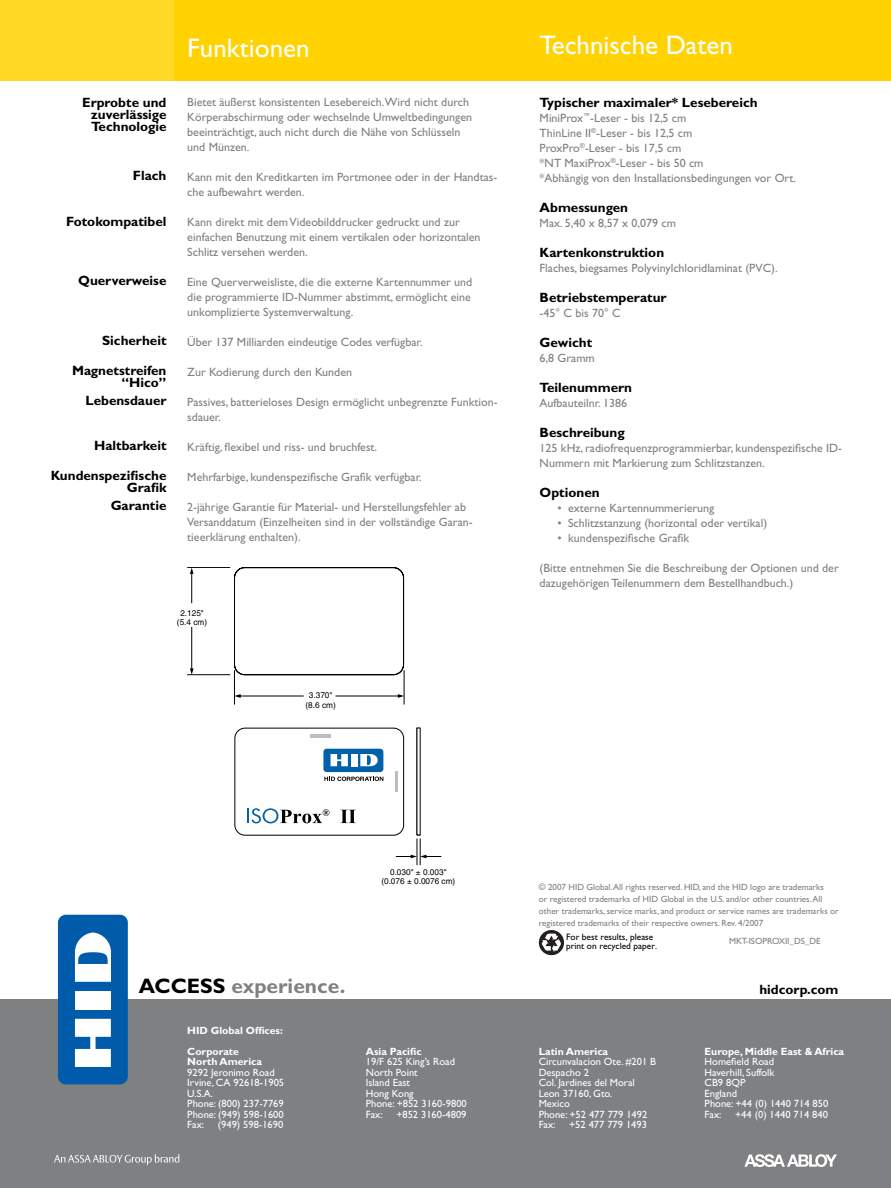
<style>
.page{position:relative;width:891px;height:1188px;background:#fff}
.page>*{position:absolute;margin:0;border:0;box-sizing:border-box;transform-origin:0 0}
.t1{font:27px "Gill Sans";color:#fff}
.t2{font:700 21px "Gill Sans";color:#7e8082}
.t3{font:700 13.5px/12px "Gill Sans";color:#000;text-align:right}
.t4{font:12px/15px "Gill Sans";color:#7e8082}
.t5{font:10.5px/10.5px "Gill Sans";color:#fff}
.t6{font:700 10.5px/21px "Gill Sans";color:#fff}
.t7{font:9.3px/9.4px "Gill Sans";color:#000}
.t8{font:9px/12px "Gill Sans";color:#7e8082}
.t9{font:8.25px/9.4px "Helvetica";color:#000;text-align:center}
.s1{color:#000}
</style>
<div class="page">
<div style="left:0;top:0;width:187px;height:81px;background:#ffd926"></div>
<div style="left:175px;top:0;width:716px;height:81px;background:#ffd200"></div>
<div style="left:0;top:1000px;width:891px;height:188px;background:#7e8082"></div>
<div style="left:58px;top:915px;width:70px;height:169px;background:#005bab;border-radius:8px"></div>
<div style="left:75px;top:991px;width:36px;height:18px;background:#fff"></div>
<svg style="left:75px;top:1019px;width:36px;height:48px"></svg>
<svg style="left:75px;top:932px;width:36px;height:50px"></svg>
<svg style="left:234px;top:567px;width:171px;height:109px"></svg>
<hr style="left:188px;top:674px;width:42px;height:1px;background:#000">
<hr style="left:188px;top:567px;width:42px;height:1px;background:#000">
<hr style="left:191px;top:627px;width:1px;height:43px;background:#000">
<hr style="left:234px;top:671px;width:1px;height:33px;background:#000">
<hr style="left:404px;top:671px;width:1px;height:33px;background:#000">
<hr style="left:237px;top:696px;width:66px;height:1px;background:#000">
<hr style="left:336px;top:696px;width:65px;height:1px;background:#000">
<svg style="left:235px;top:694px;width:6px;height:4px"></svg>
<svg style="left:398px;top:694px;width:6px;height:4px"></svg>
<svg style="left:190px;top:668px;width:4px;height:7px"></svg>
<svg style="left:190px;top:568px;width:4px;height:35px"></svg>
<svg style="left:234px;top:728px;width:207px;height:137px"></svg>
<hr style="left:310px;top:735px;width:20px;height:3px;background:#bcbdbf">
<hr style="left:395px;top:771px;width:3px;height:20px;background:#bcbdbf">
<svg style="left:539px;top:930px;width:25px;height:25px"></svg>
<svg style="left:542px;top:934px;width:19px;height:18px"></svg>
<svg style="left:54px;top:1154px;width:125px;height:11px"></svg>
<svg style="left:744px;top:1154px;width:93px;height:13px"></svg>
<p class="t3" style="left:91px;top:96px;width:77px;text-align:justify;text-indent:-9px">Erprobte und zuverlässige Technologie</p>
<p class="t3" style="left:133px;top:170px;width:35px">Flach</p>
<p class="t3" style="left:66px;top:215px;width:102px">Fotokompatibel</p>
<p class="t3" style="left:78px;top:274px;width:90px">Querverweise</p>
<p class="t3" style="left:102px;top:335px;width:66px">Sicherheit</p>
<p class="t3" style="left:72px;top:365px;width:96px">Magnetstreifen “Hico”</p>
<p class="t3" style="left:85px;top:395px;width:83px">Lebensdauer</p>
<p class="t3" style="left:94px;top:439px;width:74px">Haltbarkeit</p>
<p class="t3" style="left:51px;top:469px;width:117px">Kundenspezifische<br>Grafik</p>
<p class="t3" style="left:111px;top:500px;width:57px">Garantie</p>
<h1 class="t1" style="left:187px;top:33px;width:124px">Funktionen</h1>
<p class="t4" style="left:187px;top:94px;width:286px">Bietet äußerst konsistenten Lesebereich.Wird nicht durch Körperabschirmung oder wechselnde Umweltbedingungen beeinträchtigt, auch nicht durch die Nähe von Schlüsseln und Münzen.</p>
<p class="t4" style="left:187px;top:169px;width:312px">Kann mit den Kreditkarten im Portmonee oder in der Handtas&shy;che aufbewahrt werden.</p>
<p class="t4" style="left:187px;top:214px;width:295px">Kann direkt mit dem Videobilddrucker gedruckt und zur einfachen Benutzung mit einem vertikalen oder horizontalen<br>Schlitz versehen werden.</p>
<p class="t4" style="left:187px;top:274px;width:287px">Eine Querverweisliste, die die externe Kartennummer und die programmierte ID-Nummer abstimmt, ermöglicht eine unkomplizierte Systemverwaltung.</p>
<p class="t4" style="left:187px;top:334px;width:237px">Über 137 Milliarden eindeutige Codes verfügbar.</p>
<p class="t4" style="left:187px;top:364px;width:166px">Zur Kodierung durch den Kunden</p>
<p class="t4" style="left:187px;top:394px;width:312px">Passives, batterieloses Design ermöglicht unbegrenzte Funktion&shy;sdauer.</p>
<p class="t4" style="left:187px;top:439px;width:191px">Kräftig, flexibel und riss- und bruchfest.</p>
<p class="t4" style="left:187px;top:469px;width:236px">Mehrfarbige, kundenspezifische Grafik verfügbar.</p>
<p class="t4" style="left:187px;top:499px;width:287px">2-jährige Garantie für Material- und Herstellungsfehler ab<br>Versanddatum (Einzelheiten sind in der vollständige Garan&shy;tieerklärung enthalten).</p>
<p class="t9" style="left:177px;top:608px;width:32px">2.125" (5.4 cm)</p>
<p class="t9" style="left:306px;top:691px;width:32px">3.370" (8.6 cm)</p>
<h1 class="t1" style="left:540px;top:29px;width:195px">Technische Daten</h1>
<p class="t3" style="left:540px;top:96px;width:220px">Typischer maximaler* Lesebereich</p>
<p class="t4" style="left:540px;top:110px;width:258px">MiniProx<sup>™</sup>-Leser - bis 12,5 cm<br>ThinLine II<sup>®</sup>-Leser - bis 12,5 cm<br>ProxPro<sup>®</sup>-Leser - bis 17,5 cm<br>*NT MaxiProx<sup>®</sup>-Leser - bis 50 cm<br>*Abhängig von den Installationsbedingungen vor Ort.</p>
<p class="t3" style="left:540px;top:201px;width:90px">Abmessungen</p>
<p class="t4" style="left:540px;top:215px;width:138px">Max. 5,40 x 8,57 x 0,079 cm</p>
<p class="t3" style="left:540px;top:246px;width:126px">Kartenkonstruktion</p>
<p class="t4" style="left:540px;top:260px;width:240px">Flaches, biegsames Polyvinylchloridlaminat (PVC).</p>
<p class="t3" style="left:540px;top:291px;width:128px">Betriebstemperatur</p>
<p class="t4" style="left:540px;top:305px;width:82px">-45° C bis 70° C</p>
<p class="t3" style="left:540px;top:336px;width:54px">Gewicht</p>
<p class="t4" style="left:540px;top:350px;width:57px">6,8 Gramm</p>
<p class="t3" style="left:540px;top:381px;width:94px">Teilenummern</p>
<p class="t4" style="left:540px;top:395px;width:89px">Aufbauteilnr. 1386</p>
<p class="t3" style="left:540px;top:426px;width:87px">Beschreibung</p>
<p class="t4" style="left:540px;top:440px;width:304px">125 kHz, radiofrequenzprogrammierbar, kundenspezifische ID-<br>Nummern mit Markierung zum Schlitzstanzen.</p>
<p class="t3" style="left:540px;top:486px;width:62px">Optionen</p>
<p class="t4" style="left:558px;top:500px;width:158px">• externe Kartennummerierung</p>
<p class="t4" style="left:558px;top:515px;width:211px">• Schlitzstanzung (horizontal oder vertikal)</p>
<p class="t4" style="left:558px;top:530px;width:133px">• kundenspezifische Grafik</p>
<p class="t4" style="left:540px;top:560px;width:301px">(Bitte entnehmen Sie die Beschreibung der Optionen und der dazugehörigen Teilenummern dem Bestellhandbuch.)</p>
<p class="t9" style="left:381px;top:867px;width:76px">0.030" ± 0.003" (0.076 ± 0.0076 cm)</p>
<h2 class="t2" style="left:139px;top:973px;width:208px"><span class="s1">ACCESS</span> experience.</h2>
<p class="t6" style="left:187px;top:1020px;width:97px">HID Global Offices:<br>Corporate</p>
<p class="t6" style="left:187px;top:1051px;width:76px">North America</p>
<p class="t5" style="left:187px;top:1067px;width:98px">9292 Jeronimo Road<br>Irvine, CA 92618-1905<br>U.S.A.<br>Phone: (800) 237-7769<br>Phone: (949) 598-1600<br>Fax:</p>
<p class="t5" style="left:218px;top:1119px;width:67px">(949) 598-1690</p>
<p class="t6" style="left:366px;top:1041px;width:57px">Asia Pacific</p>
<p class="t5" style="left:366px;top:1057px;width:103px">19/F 625 King’s Road<br>North Point<br>Island East<br>Hong Kong<br>Phone: +852 3160-9800<br>Fax:</p>
<p class="t5" style="left:396px;top:1109px;width:72px">+852 3160-4809</p>
<p class="t8" style="left:539px;top:881px;width:301px">© 2007 HID Global. All rights reserved. HID, and the HID logo are trademarks<br>or registered trademarks of HID Global in the U.S. and/or other countries. All other trademarks, service marks, and product or service names are trademarks or registered trademarks of their respective owners. Rev. 4/2007</p>
<p class="t7" style="left:566px;top:932px;width:92px">For best results, please print on recycled paper.</p>
<p class="t8" style="left:729px;top:935px;width:93px">MKT-ISOPROXII_DS_DE</p>
<p class="t6" style="left:539px;top:1041px;width:71px">Latin America</p>
<p class="t5" style="left:539px;top:1057px;width:119px">Circunvalacion Ote. #201 B<br>Despacho 2<br>Col. Jardines del Moral<br>Leon 37160, Gto.<br>Mexico<br>Phone: +52 477 779 1492<br>Fax:</p>
<p class="t5" style="left:569px;top:1120px;width:79px">+52 477 779 1493</p>
<p class="t3" style="left:759px;top:983px;width:81px">hidcorp.com</p>
<p class="t6" style="left:705px;top:1041px;width:141px">Europe, Middle East &amp; Africa</p>
<p class="t5" style="left:705px;top:1057px;width:125px">Homefield Road<br>Haverhill, Suffolk<br>CB9 8QP<br>England<br>Phone: +44 (0) 1440 714 850<br>Fax:</p>
<p class="t5" style="left:735px;top:1109px;width:94px">+44 (0) 1440 714 840</p>
</div>
